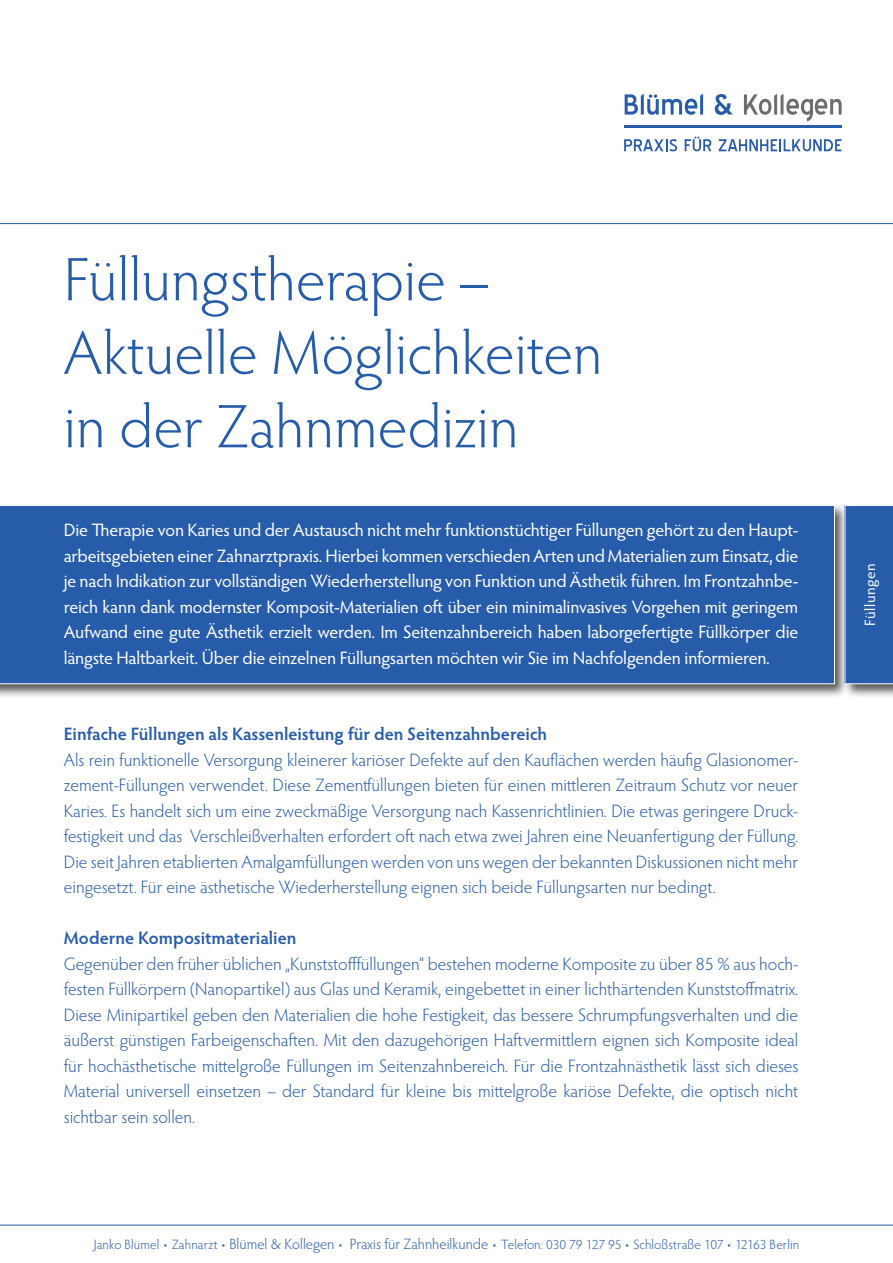
<style>
.page{position:relative;width:893px;height:1263px;background:#fff}
.page>*{position:absolute;margin:0;border:0;box-sizing:border-box;transform-origin:0 0}
.t1{font:300 61.5px/73.5px "Hypatia Sans Pro";color:#275caa}
.t2{font:300 18px/25.5px "Hypatia Sans Pro";color:#275caa;text-align:justify}
.t3{font:18px/25.5px "Hypatia Sans Pro";letter-spacing:-.015em;color:#fff;text-align:justify}
.t4{font:600 18px "Hypatia Sans Pro";color:#275caa}
.t5{font:15px "Hypatia Sans Pro";letter-spacing:.04em;color:#fff}
.t6{font:300 13.5px "Hypatia Sans Pro";letter-spacing:.005em;color:#275caa}
.s1{font-size:15px}
</style>
<div class="page">
<hr style="left:0;top:223px;width:893px;height:1px;background:#275caa">
<hr style="left:0;top:1225px;width:893px;height:1px;background:#275caa">
<svg style="left:625px;top:94px;width:78px;height:21px"></svg>
<svg style="left:715px;top:94px;width:18px;height:21px"></svg>
<svg style="left:744px;top:94px;width:98px;height:27px"></svg>
<hr style="left:624px;top:125px;width:217px;height:3px;background:#275caa">
<svg style="left:624px;top:139px;width:53px;height:12px"></svg>
<svg style="left:685px;top:137px;width:26px;height:14px"></svg>
<svg style="left:719px;top:139px;width:122px;height:12px"></svg>
<div style="left:0;top:503px;width:849px;height:195px;background:#231f20;opacity:.75"></div>
<div style="left:0;top:505px;width:835px;height:179px;background:#275caa"></div>
<div style="left:843px;top:503px;width:50px;height:195px;background:#231f20;opacity:.75"></div>
<div style="left:845px;top:505px;width:48px;height:179px;background:#275caa"></div>
<h1 class="t1" style="left:64px;top:241px;width:540px">Füllungstherapie –<br>Aktuelle Möglichkeiten in der Zahnmedizin</h1>
<p class="t3" style="left:64px;top:517px;width:736px">Die Therapie von Karies und der Austausch nicht mehr funktionstüchtiger Füllungen gehört zu den Haupt&shy;arbeitsgebieten einer Zahnarztpraxis. Hierbei kommen verschieden Arten und Materialien zum Einsatz, die je nach Indikation zur vollständigen Wiederherstellung von Funktion und Ästhetik führen. Im Frontzahnbe&shy;reich kann dank modernster Komposit-Materialien oft über ein minimalinvasives Vorgehen mit geringem Aufwand eine gute Ästhetik erzielt werden. Im Seitenzahnbereich haben laborgefertigte Füllkörper die längste Haltbarkeit. Über die einzelnen Füllungsarten möchten wir Sie im Nachfolgenden informieren.</p>
<p class="t4" style="left:64px;top:722px;width:485px">Einfache Füllungen als Kassenleistung für den Seitenzahnbereich</p>
<p class="t2" style="left:64px;top:746px;width:736px">Als rein funktionelle Versorgung kleinerer kariöser Defekte auf den Kauflächen werden häufig Glasionomer&shy;zement-Füllungen verwendet. Diese Zementfüllungen bieten für einen mittleren Zeitraum Schutz vor neuer Karies. Es handelt sich um eine zweckmäßige Versorgung nach Kassenrichtlinien. Die etwas geringere Druck&shy;festigkeit und das Verschleißverhalten erfordert oft nach etwa zwei Jahren eine Neuanfertigung der Füllung.<br>Die seit Jahren etablierten Amalgamfüllungen werden von uns wegen der bekannten Diskussionen nicht mehr eingesetzt. Für eine ästhetische Wiederherstellung eignen sich beide Füllungsarten nur bedingt.</p>
<p class="t4" style="left:64px;top:926px;width:234px">Moderne Kompositmaterialien</p>
<p class="t2" style="left:64px;top:950px;width:736px">Gegenüber den früher üblichen „Kunststofffüllungen“ bestehen moderne Komposite zu über 85 % aus hoch&shy;festen Füllkörpern (Nanopartikel) aus Glas und Keramik, eingebettet in einer lichthärtenden Kunststoffmatrix.<br>Diese Minipartikel geben den Materialien die hohe Festigkeit, das bessere Schrumpfungsverhalten und die äußerst günstigen Farbeigenschaften. Mit den dazugehörigen Haftvermittlern eignen sich Komposite ideal für hochästhetische mittelgroße Füllungen im Seitenzahnbereich. Für die Frontzahnästhetik lässt sich dieses Material universell einsetzen – der Standard für kleine bis mittelgroße kariöse Defekte, die optisch nicht sichtbar sein sollen.</p>
<p class="t6" style="left:94px;top:1236px;width:707px">Janko Blümel <span class="s1">•</span> Zahnarzt <span class="s1">• Blümel &amp; Kollegen • Praxis für Zahnheilkunde •</span> Telefon: 030 79 127 95 <span class="s1">•</span> Schloßstraße 107 <span class="s1">•</span> 12163 Berlin</p>
<p class="t5" style="left:860px;top:626px;width:64px;rotate:-90deg">Füllungen</p>
</div>
